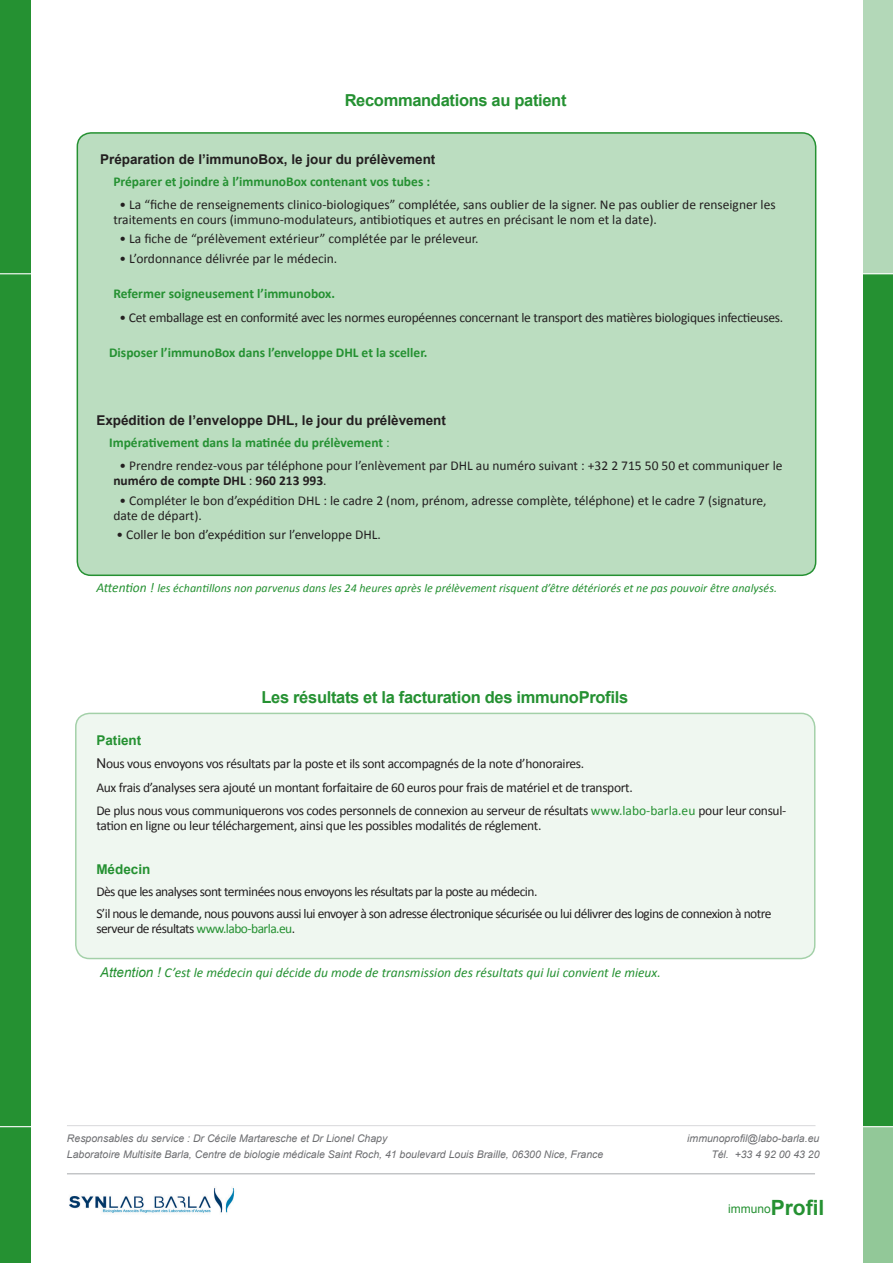
<style>
.page{position:relative;width:893px;height:1263px;background:#fff}
.page>*{position:absolute;margin:0;border:0;box-sizing:border-box;transform-origin:0 0}
.Titre{font:700 16.5px "Arial";letter-spacing:-.02em;color:#259132}
.Titre-2{font:13.5px/15px "Calibri";color:#231f20}
.Titre-3{font:13.5px/15px "Calibri";letter-spacing:-.02em;color:#231f20}
.Titre-4{font:13.5px/15px "Calibri";letter-spacing:-.04em;color:#231f20}
.Titre-5{font:700 13.5px "Calibri";color:#259132}
.Titre-6{font:700 13.5px "Arial";color:#231f20}
.Titre-7{font:italic 13.5px "Calibri";color:#259132}
.Titre-8{font:700 13.5px "Arial";color:#259132}
.Titre-9{font:italic 12px "Calibri";color:#259132}
.Corps_3{font:12px "Arial";color:#259132}
.Corps_4{font:italic 10.5px "Arial";color:#6c6d70}
.s1{font-weight:400}
.s2{font-weight:700}
.s3{font-size:13.5px}
.s4{font-family:"Arial"}
.s5{color:#259132}
.s6{font-weight:700;font-size:21px}
</style>
<div class="page">
<div style="left:863px;top:1126px;width:30px;height:137px;background:#92c898"></div>
<div style="left:863px;top:0;width:30px;height:284px;background:#b3d8b8"></div>
<div style="left:0;top:0;width:30px;height:1263px;background:#259132"></div>
<div style="left:863px;top:274px;width:30px;height:852px;background:#259132"></div>
<hr style="left:67px;top:1173px;width:748px;height:1px;background:#a7a9ac">
<img style="left:69px;top:1188px;width:166px;height:25px">
<hr style="left:0;top:1126px;width:893px;height:1px;background:#fff">
<hr style="left:0;top:273px;width:893px;height:1px;background:#fff">
<div style="left:77px;top:133px;width:739px;height:442px;background:#bbddc0;border-radius:14px"></div>
<div style="left:77px;top:132px;width:739px;height:444px;border:2px solid #259132;border-radius:14px"></div>
<div style="left:76px;top:713px;width:739px;height:245px;background:#eff7f0;border-radius:14px"></div>
<div style="left:75px;top:713px;width:740px;height:246px;border:2px solid #259132;border-radius:14px"></div>
<p class="Titre" style="left:345px;top:89px;width:223px">Recommandations au patient</p>
<p class="Titre-6" style="left:100px;top:150px;width:337px">Préparation de l’immunoBox, le jour du prélèvement</p>
<p class="Titre-5" style="left:113px;top:173px;width:318px">Préparer et joindre à l’immunoBox contenant vos tubes :</p>
<p class="Titre-2" style="left:113px;top:197px;width:664px;text-indent:6px">• La “fiche de renseignements clinico-biologiques” complétée, sans oublier de la signer. Ne pas oublier de renseigner les traitements en cours (immuno-modulateurs, antibiotiques et autres en précisant le nom et la date).</p>
<p class="Titre-2" style="left:119px;top:232px;width:361px">• La fiche de “prélèvement extérieur” complétée par le préleveur.</p>
<p class="Titre-2" style="left:119px;top:251px;width:219px">• L’ordonnance délivrée par le médecin.</p>
<p class="Titre-5" style="left:113px;top:285px;width:223px">Refermer soigneusement l’immunobox.</p>
<p class="Titre-3" style="left:119px;top:310px;width:665px">• Cet emballage est en conformité avec les normes européennes concernant le transport des matières biologiques infectieuses.</p>
<p class="Titre-5" style="left:109px;top:344px;width:320px">Disposer l’immunoBox dans l’enveloppe DHL et la sceller.</p>
<p class="Titre-6" style="left:96px;top:411px;width:351px">Expédition de l’enveloppe DHL, le jour du prélèvement</p>
<p class="Titre-5" style="left:109px;top:434px;width:282px">Impérativement dans la matinée du prélèvement <span class="s1">:</span></p>
<p class="Titre-2" style="left:113px;top:458px;width:671px;text-indent:6px">• Prendre rendez-vous par téléphone pour l’enlèvement par DHL au numéro suivant : +32 2 715 50 50 et communiquer le <span class="s2">numéro de compte DHL</span> : <span class="s2">960 213 993</span>.</p>
<p class="Titre-2" style="left:113px;top:493px;width:655px;text-indent:6px">• Compléter le bon d’expédition DHL : le cadre 2 (nom, prénom, adresse complète, téléphone) et le cadre 7 (signature, date de départ).</p>
<p class="Titre-2" style="left:116px;top:527px;width:266px">• Coller le bon d’expédition sur l’enveloppe DHL.</p>
<p class="Titre-9" style="left:96px;top:580px;width:682px"><span class="s3">Attention !</span> les échantillons non parvenus dans les 24 heures après le prélèvement risquent d’être détériorés et ne pas pouvoir être analysés.</p>
<p class="Titre" style="left:262px;top:686px;width:368px">Les résultats et la facturation des immunoProfils</p>
<p class="Titre-8" style="left:96px;top:731px;width:47px">Patient</p>
<p class="Titre-3" style="left:96px;top:756px;width:489px"><span class="s4">N</span>ous vous envoyons vos résultats par la poste et ils sont accompagnés de la note d’honoraires.</p>
<p class="Titre-3" style="left:96px;top:780px;width:538px">Aux frais d’analyses sera ajouté un montant forfaitaire de 60 euros pour frais de matériel et de transport.</p>
<p class="Titre-3" style="left:96px;top:803px;width:691px">De plus nous vous communiquerons vos codes personnels de connexion au serveur de résultats <span class="s5">www.labo-barla.eu</span> pour leur consul&shy;tation en ligne ou leur téléchargement, ainsi que les possibles modalités de réglement.</p>
<p class="Titre-8" style="left:96px;top:861px;width:56px">Médecin</p>
<p class="Titre-4" style="left:96px;top:884px;width:443px">Dès que les analyses sont terminées nous envoyons les résultats par la poste au médecin.</p>
<p class="Titre-4" style="left:96px;top:906px;width:677px">S’il nous le demande, nous pouvons aussi lui envoyer à son adresse électronique sécurisée ou lui délivrer des logins de connexion à notre serveur de résultats <span class="s5">www.labo-barla.eu</span>.</p>
<p class="Titre-7" style="left:100px;top:964px;width:562px"><span class="s4">Attention !</span> C’est le médecin qui décide du mode de transmission des résultats qui lui convient le mieux.</p>
<p class="Corps_4" style="left:67px;top:1131px;width:322px">Responsables du service : Dr Cécile Martaresche et Dr Lionel Chapy</p>
<p class="Corps_4" style="left:687px;top:1131px;width:134px">immunoprofil@labo-barla.eu</p>
<p class="Corps_4" style="left:67px;top:1147px;width:538px">Laboratoire Multisite Barla, Centre de biologie médicale Saint Roch, 41 boulevard Louis Braille, 06300 Nice, France</p>
<p class="Corps_4" style="left:711px;top:1147px;width:110px">Tél. +33 4 92 00 43 20</p>
<p class="Corps_3" style="left:728px;top:1201px;width:98px">immuno<span class="s6">Profil</span></p>
</div>
